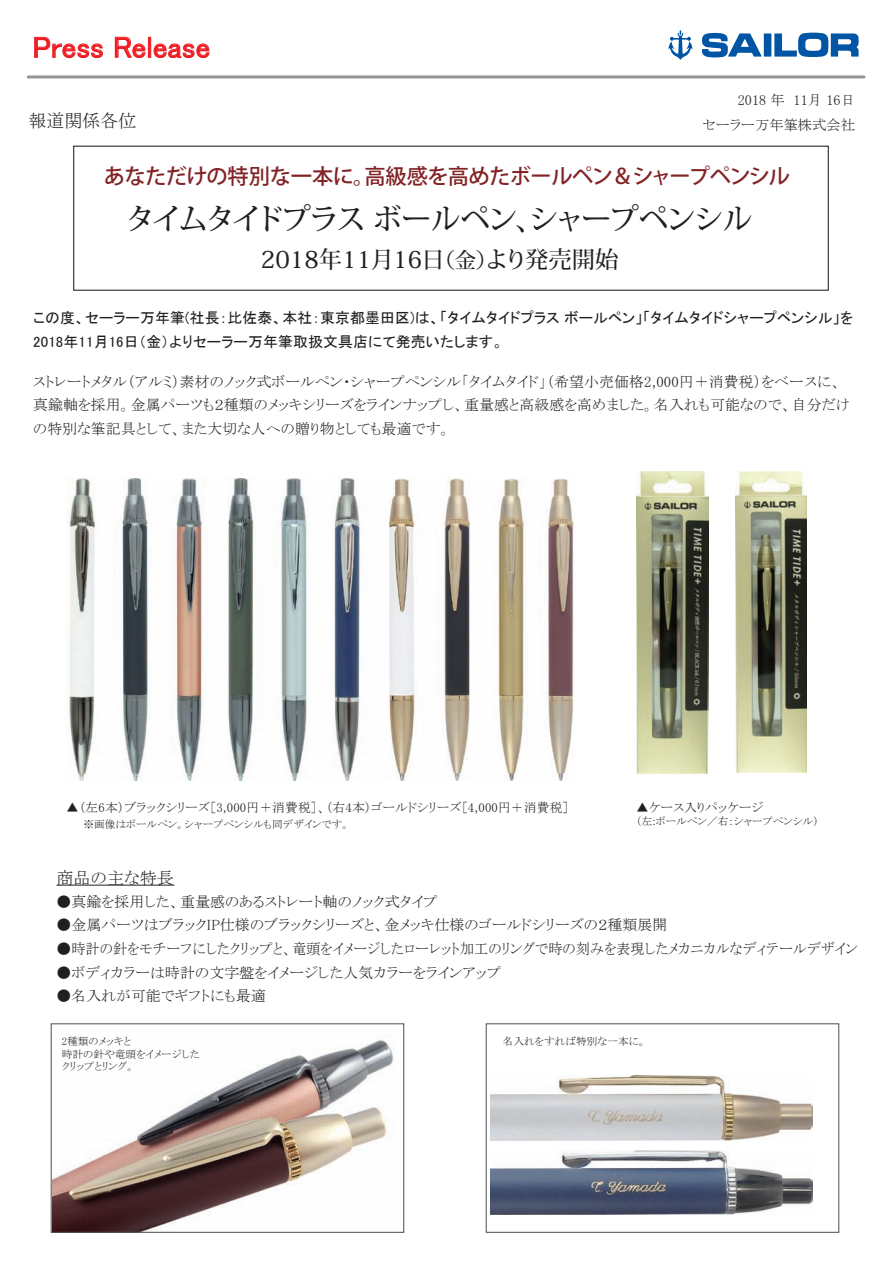
<style>
.page{position:relative;width:893px;height:1263px;background:#fff}
.page>*{position:absolute;margin:0;border:0;box-sizing:border-box;transform-origin:0 0}
.t1{font:500 29.7px "Koz Min Pro";letter-spacing:-.08em;color:#231f20}
.t2{font:29.7px "MS P Gothic";color:#ee1d23}
.t3{font:500 23.4px "Koz Min Pro";color:#231f20}
.t4{font:500 21.3px "Koz Go Pro";letter-spacing:-.03em;color:#822326}
.t5{font:18px "MS P Mincho";color:#231f20}
.t6{font:16.95px "MS P Mincho";letter-spacing:.01em;color:#231f20}
.t7{font:14.85px/23.4px "MS P Mincho";letter-spacing:.01em;color:#231f20}
.t8{font:14.85px/23.4px "MS P Gothic";letter-spacing:.01em;color:#231f20}
.t9{font:14.25px/25.7px "MS P Mincho";color:#231f20;text-align:right}
.t10{font:12.75px "MS P Mincho";letter-spacing:.01em;color:#231f20}
.t11{font:10.65px/12.8px "MS P Mincho";letter-spacing:.01em;color:#231f20}
.s1{font-size:21.3px}
.s2{font-size:12.75px}
</style>
<div class="page">
<svg style="left:668px;top:30px;width:24px;height:30px"></svg>
<div style="left:764px;top:33px;width:7px;height:24px;background:#0155a5"></div>
<svg style="left:774px;top:32px;width:85px;height:25px"></svg>
<svg style="left:702px;top:32px;width:60px;height:26px"></svg>
<hr style="left:28px;top:75px;width:836px;height:3px;background:#939598">
<svg style="left:34px;top:37px;width:69px;height:21px"></svg>
<svg style="left:115px;top:37px;width:31px;height:21px"></svg>
<div style="left:148px;top:37px;width:3px;height:20px;border:1px solid #ee1d23"></div>
<svg style="left:154px;top:44px;width:56px;height:14px"></svg>
<div style="left:73px;top:146px;width:756px;height:145px;border:1px solid #231f20"></div>
<img style="left:735px;top:471px;width:72px;height:302px">
<img style="left:636px;top:471px;width:72px;height:303px">
<img style="left:69px;top:478px;width:505px;height:303px">
<hr style="left:56px;top:885px;width:118px;height:1px;background:#231f20">
<img style="left:53px;top:1023px;width:352px;height:209px">
<div style="left:51px;top:1023px;width:353px;height:210px;border:1px solid #57585a"></div>
<img style="left:491px;top:1076px;width:321px;height:64px">
<img style="left:491px;top:1150px;width:321px;height:64px">
<div style="left:486px;top:1023px;width:353px;height:210px;border:1px solid #57585a"></div>
<h1 class="t2" style="left:33px;top:32px;width:179px">Press Release</h1>
<p class="t5" style="left:29px;top:111px;width:109px">報道関係各位</p>
<p class="t9" style="left:702px;top:87px;width:154px">2018 年 11月 16日<br>セーラー万年筆株式会社</p>
<h3 class="t4" style="left:104px;top:162px;width:688px">あなただけの特別な一本に。高級感を高めたボールペン＆シャープペンシル</h3>
<h1 class="t1" style="left:125px;top:197px;width:629px">タイムタイドプラス ボールペン、シャープペンシル</h1>
<h2 class="t3" style="left:261px;top:242px;width:359px">2018年11月16日<span class="s1">（金）</span>より発売開始</h2>
<p class="t8" style="left:33px;top:306px;width:821px">この度、セーラー万年筆(社長：比佐泰、本社：東京都墨田区)は、「タイムタイドプラスボールペン」「タイムタイドシャープペンシル」を<br>2018年11月16日（金）よりセーラー万年筆取扱文具店にて発売いたします。</p>
<p class="t7" style="left:33px;top:370px;width:818px">ストレートメタル（アルミ）素材のノック式ボールペン・シャープペンシル「タイムタイド」（希望小売価格2,000円＋消費税）をベースに、真鍮軸を採用。金属パーツも２種類のメッキシリーズをラインナップし、重量感と高級感を高めました。名入れも可能なので、自分だけの特別な筆記具として、また大切な人への贈り物としても最適です。</p>
<p class="t10" style="left:66px;top:801px;width:504px">▲（左6本）ブラックシリーズ［3,000円＋消費税］、（右4本）ゴールドシリーズ［4,000円＋消費税］</p>
<p class="t11" style="left:66px;top:817px;width:285px"><span class="s2">　　</span>※画像はボールペン。シャープペンシルも同デザインです。</p>
<p class="t10" style="left:636px;top:801px;width:128px">▲ケース入りパッケージ</p>
<p class="t11" style="left:636px;top:815px;width:184px">（左:ボールペン／右：シャープペンシル）</p>
<p class="t6" style="left:56px;top:869px;width:119px">商品の主な特長</p>
<p class="t7" style="left:56px;top:890px;width:383px">●真鍮を採用した、重量感のあるストレート軸のノック式タイプ</p>
<p class="t7" style="left:56px;top:913px;width:612px">●金属パーツはブラックIP仕様のブラックシリーズと、金メッキ仕様のゴールドシリーズの２種類展開</p>
<p class="t7" style="left:56px;top:937px;width:803px">●時計の針をモチーフにしたクリップと、竜頭をイメージしたローレット加工のリングで時の刻みを表現したメカニカルなディテールデザイン</p>
<p class="t7" style="left:56px;top:961px;width:446px">●ボディカラーは時計の文字盤をイメージした人気カラーをラインアップ</p>
<p class="t7" style="left:56px;top:984px;width:211px">●名入れが可能でギフトにも最適</p>
<p class="t11" style="left:62px;top:1034px;width:140px">2種類のメッキと<br>時計の針や竜頭をイメージしたクリップとリング。</p>
<p class="t11" style="left:503px;top:1034px;width:145px">名入れをすれば特別な一本に。</p>
</div>
